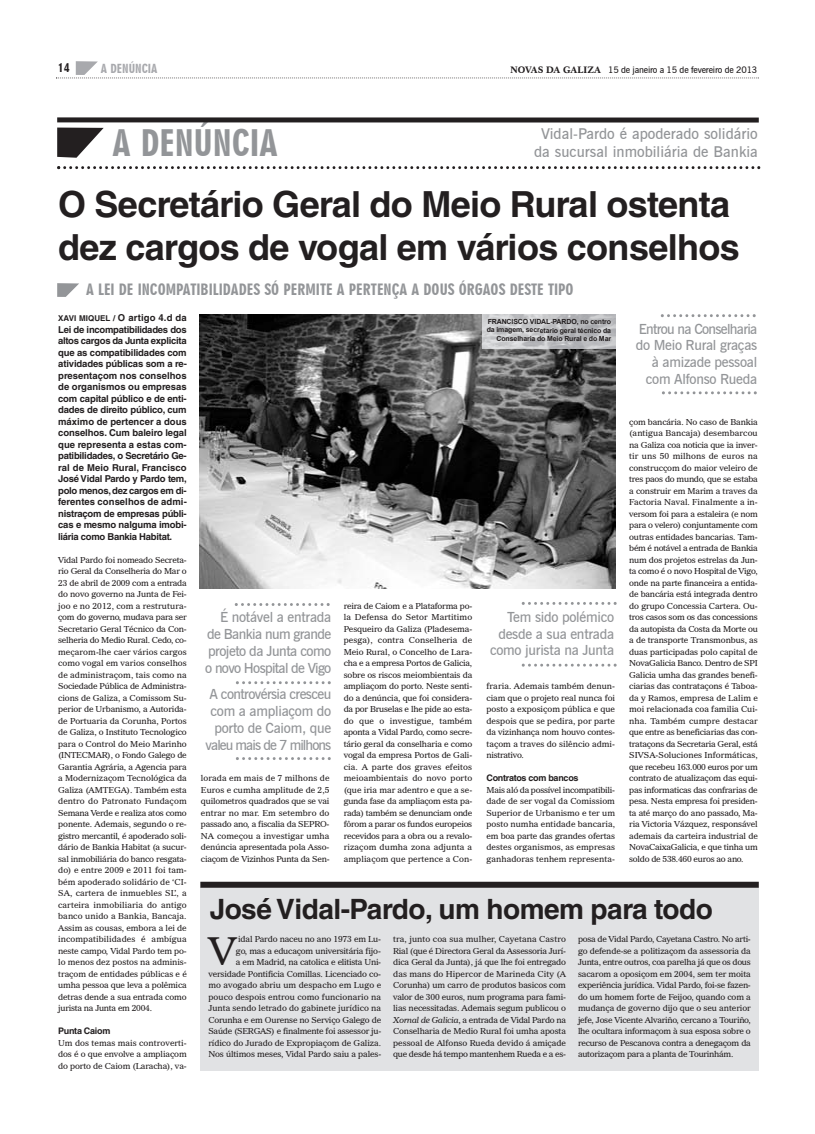
<style>
.page{position:relative;width:815px;height:1134px;background:#fff}
.page>*{position:absolute;margin:0;border:0;box-sizing:border-box;transform-origin:0 0}
.t1{font:38.5px "Imperial BT";color:#231f20}
.t2{font:700 36px/43.2px "Helvetica LT Std";letter-spacing:-.015em;color:#231f20}
.t3{font:35px "Geometric 706 BT Black Condensed B";color:#939598}
.t4{font:700 28px "Helvetica LT Std";letter-spacing:-.015em;color:#231f20}
.t5{font:15px "Geometric 706 BT Black Condensed B";color:#939598}
.t6{font:600 15px/18px "News Gothic BT";color:#939598;text-align:center}
.t7{font:600 14px/16.8px "News Gothic BT";letter-spacing:-.035em;color:#939598;text-align:right}
.t8{font:12px "Geometric 706 BT Black Condensed B";color:#a8a9ad}
.t9{font:12px "Geometric 706 BT Black Condensed B";color:#231f20}
.t10{font:700 9.5px/11.5px "Helvetica LT Std";letter-spacing:-.025em;color:#231f20;text-align:justify}
.t11{font:600 9px "News Gothic BT";letter-spacing:-.02em;color:#231f20}
.t12{font:700 9px "Helvetica LT Std";letter-spacing:-.03em;color:#231f20}
.t13{font:8.3px/11.5px "Imperial BT";letter-spacing:-.015em;color:#231f20;text-align:justify}
.t14{font:700 7px/8.4px "Arial";letter-spacing:-.02em;color:#231f20;text-align:right}
.s1{font-family:"Dutch 809 BT Bold C";font-weight:400}
.s2{font-size:8px}
.s3{font-style:italic}
</style>
<div class="page">
<svg style="left:56px;top:61px;width:703px;height:17px"></svg>
<svg style="left:57px;top:128px;width:47px;height:30px"></svg>
<svg style="left:57px;top:166px;width:703px;height:3px"></svg>
<div style="left:57px;top:117px;width:702px;height:6px;background:#231f20"></div>
<svg style="left:57px;top:283px;width:22px;height:14px"></svg>
<img style="left:200px;top:314px;width:415px;height:275px">
<svg style="left:661px;top:314px;width:95px;height:3px"></svg>
<svg style="left:662px;top:391px;width:95px;height:3px"></svg>
<div style="left:200px;top:887px;width:559px;height:184px;background:#e1e2e4"></div>
<div style="left:200px;top:882px;width:559px;height:6px;background:#231f20"></div>
<svg style="left:235px;top:603px;width:95px;height:3px"></svg>
<svg style="left:236px;top:681px;width:95px;height:3px"></svg>
<svg style="left:236px;top:757px;width:95px;height:3px"></svg>
<svg style="left:522px;top:602px;width:95px;height:3px"></svg>
<svg style="left:522px;top:664px;width:95px;height:3px"></svg>
<img style="left:482px;top:314px;width:133px;height:34px">
<h3 class="t9" style="left:58px;top:61px;width:13px">14</h3>
<h3 class="t8" style="left:101px;top:62px;width:58px">A DENÚNCIA</h3>
<p class="t11" style="left:510px;top:64px;width:249px"><span class="s1">NOVAS DA GALIZA</span> 15 de janeiro a 15 de fevereiro de 2013</p>
<h3 class="t3" style="left:113px;top:122px;width:167px">A DENÚNCIA</h3>
<h3 class="t6" style="left:534px;top:125px;width:225px">vidal-pardo é apoderado solidário da sucursal inmobiliária de Bankia</h3>
<h2 class="t2" style="left:58px;top:186px;width:683px">O Secretário Geral do Meio Rural ostenta dez cargos de vogal em vários conselhos</h2>
<h3 class="t5" style="left:86px;top:281px;width:489px">A LEI DE INCOMPATIBILIDADES SÓ PERMITE A PERTENÇA A DOUS ÓRGAOS DESTE TIPO</h3>
<h3 class="t7" style="left:636px;top:320px;width:123px">Entrou na conselharia do meio Rural graças à amizade pessoal com alfonso Rueda</h3>
<p class="t10" style="left:58px;top:313px;width:130px"><span class="s2">XAVI MIQUEL /</span> O artigo 4.d da Lei de incompatibilidades dos altos cargos da Junta explicita que as compatibilidades com atividades públicas som a re&shy;presentaçom nos conselhos de organismos ou empresas com capital público e de enti&shy;dades de direito público, cum máximo de pertencer a dous conselhos. Cum baleiro legal que representa a estas com&shy;patibilidades, o Secretário Ge&shy;ral de Meio Rural, Francisco José Vidal Pardo y Pardo tem, polo menos, dez cargos em di&shy;ferentes conselhos de admi&shy;nistraçom de empresas públi&shy;cas e mesmo nalguma imobi&shy;liária como Bankia Habitat.</p>
<p class="t13" style="left:58px;top:554px;width:130px">vidal Pardo foi nomeado secreta&shy;rio Geral da Conselheria do Mar o 23 de abril de 2009 com a entrada do novo governo na Junta de Fei&shy;joo e no 2012, com a restrutura&shy;çom do governo, mudava para ser secretario Geral Técnico da Con&shy;selheria do Medio Rural. Cedo, co&shy;meçarom-lhe caer vários cargos como vogal em varios conselhos de administraçom, tais como na sociedade Pública de administra&shy;cions de Galiza, a Comissom su&shy;perior de Urbanismo, a autorida&shy;de Portuaria da Corunha, Portos de Galiza, o instituto Tecnologico para o Control do Meio Marinho (iNTECMaR), o Fondo Galego de Garantia agrária, a agencia para a Modernizaçom Tecnológica da Galiza (aMTEGa). Também esta dentro do Patronato Fundaçom semana verde e realiza atos como ponente. ademais, segundo o re&shy;gistro mercantil, é apoderado soli&shy;dário de Bankia Habitat (a sucur&shy;sal inmobiliária do banco resgata&shy;do) e entre 2009 e 2011 foi tam&shy;bém apoderado solidário de ‘Ci&shy;sa, cartera de inmuebles sl’, a carteira inmobiliaria do antigo banco unido a Bankia, Bancaja. assim as cousas, embora a lei de incompatibilidades é ambígua neste campo, vidal Pardo tem po&shy;lo menos dez postos na adminis&shy;traçom de entidades públicas e é umha pessoa que leva a polêmica detras dende a sua entrada como jurista na Junta em 2004.</p>
<p class="t12" style="left:58px;top:1028px;width:54px">Punta Caiom</p>
<p class="t13" style="left:58px;top:1037px;width:130px">Um dos temas mais controverti&shy;dos é o que envolve a ampliaçom do porto de Caiom (laracha), va-</p>
<p class="t14" style="left:487px;top:317px;width:126px">FRAnCiSCo VidAl-PARdo, no centro da imagem, secretario geral técnico da<br>Conselharia do Meio Rural e do Mar</p>
<p class="t13" style="left:629px;top:416px;width:130px">çom bancária. No caso de Bankia (antigua Bancaja) desembarcou na Galiza coa noticia que ia inver&shy;tir uns 50 milhons de euros na construcçom do maior veleiro de tres paos do mundo, que se estaba a construir em Marim a traves da Factoria Naval. Finalmente a in&shy;versom foi para a estaleira (e nom para o velero) conjuntamente com outras entidades bancarias. Tam&shy;bém é notável a entrada de Bankia num dos projetos estrelas da Jun&shy;ta como é o novo Hospital de vigo, onde na parte financeira a entida&shy;de bancária está integrada dentro do grupo Concessia Cartera. ou&shy;tros casos som os das concessions da autopista da Costa da Morte ou a de transporte Transmonbus, as duas participadas polo capital de NovaGalicia Banco. dentro de sPi Galicia umha das grandes benefi&shy;ciarias das contrataçons é Taboa&shy;da y Ramos, empresa de lalim e moi relacionada coa familia Cui&shy;nha. Também cumpre destacar que entre as beneficiarias das con&shy;trataçons da secretaria Geral, está sivsa-soluciones informáticas, que recebeu 163.000 euros por um contrato de atualizaçom das equi&shy;pas informaticas das confrarias de pesa. Nesta empresa foi presiden&shy;ta até março do ano passado, Ma&shy;ria victoria vázquez, responsável ademais da carteira industrial de NovaCaixaGalicia, e que tinha um soldo de 538.460 euros ao ano.</p>
<p class="t13" style="left:344px;top:600px;width:130px">reira de Caiom e a Plataforma po&shy;la defensa do setor Martitimo Pesqueiro da Galiza (Pladesema&shy;pesga), contra Conselheria de Meio Rural, o Concelho de lara&shy;cha e a empresa Portos de Galicia, sobre os riscos meiombientais da ampliaçom do porto. Neste senti&shy;do a denúncia, que foi considera&shy;da por Bruselas e lhe pide ao esta&shy;do que o investigue, também aponta a vidal Pardo, como secre&shy;tário geral da conselharia e como vogal da empresa Portos de Gali&shy;cia. a parte dos graves efeitos meioambientais do novo porto (que iria mar adentro e que a se&shy;gunda fase da ampliaçom esta pa&shy;rada) também se denunciam onde fôrom a parar os fundos europeios recevidos para a obra ou a revalo&shy;rizaçom dumha zona adjunta a ampliaçom que pertence a Con-</p>
<h3 class="t7" style="left:205px;top:609px;width:128px;text-align:justify;text-indent:15px">é notável a entrada de Bankia num grande projeto da Junta como o novo hospital de vigo</h3>
<h3 class="t7" style="left:206px;top:686px;width:127px">a controvérsia cresceu com a ampliaçom do porto de caiom, que valeu mais de 7 milhons</h3>
<h3 class="t7" style="left:490px;top:608px;width:126px">tem sido polémico desde a sua entrada como jurista na Junta</h3>
<p class="t13" style="left:486px;top:681px;width:130px">fraria. ademais também denun&shy;ciam que o projeto real nunca foi posto a exposiçom pública e que despois que se pedira, por parte da vizinhança nom houvo contes&shy;taçom a traves do silêncio admi&shy;nistrativo.</p>
<p class="t12" style="left:486px;top:775px;width:94px">Contratos com bancos</p>
<p class="t13" style="left:486px;top:784px;width:130px">Mais aló da possível incompatibili&shy;dade de ser vogal da Comissiom superior de Urbanismo e ter um posto numha entidade bancaria, em boa parte das grandes ofertas destes organismos, as empresas ganhadoras tenhem representa-</p>
<p class="t13" style="left:201px;top:772px;width:130px">lorada em mais de 7 milhons de Euros e cumha amplitude de 2,5 quilometros quadrados que se vai entrar no mar. Em setembro do passado ano, a fiscalia da sEPRo-Na começou a investigar umha denúncia apresentada pola asso&shy;ciaçom de vizinhos Punta da sen-</p>
<h3 class="t4" style="left:210px;top:899px;width:505px">José Vidal-Pardo, um homem para todo</h3>
<p class="t13" style="left:208px;top:933px;width:174px;text-align:right">idal Pardo naceu no ano 1973 em lu-<br>go, mas a educaçom universitária fijo-<br>a em Madrid, na catolica e elitista Uni&shy;versidade Pontificia Comillas. licenciado co&shy;mo avogado abriu um despacho em lugo e pouco despois entrou como funcionario na Junta sendo letrado do gabinete jurídico na Corunha e em ourense no serviço Galego de saúde (sERGas) e finalmente foi assessor ju&shy;rídico do Jurado de Expropiaçom de Galiza.<br>Nos últimos meses, vidal Pardo saiu a pales-</p>
<p class="t13" style="left:393px;top:933px;width:174px">tra, junto coa sua mulher, Cayetana Castro Rial (que é directora Geral da assessoria Jurí&shy;dica Geral da Junta), já que lhe foi entregado das mans do Hipercor de Marineda City (a Corunha) um carro de produtos basicos com valor de 300 euros, num programa para fami&shy;lias necessitadas. ademais segum publicou o <span class="s3">Xornal de Galicia</span>, a entrada de vidal Pardo na Conselharia de Medio Rural foi umha aposta pessoal de alfonso Rueda devido á amiçade que desde há tempo mantenhem Rueda e a es-</p>
<p class="t13" style="left:578px;top:933px;width:174px">posa de vidal Pardo, Cayetana Castro. No arti&shy;go defende-se a politizaçom da assessoria da Junta, entre outros, coa parelha já que os dous sacarom a oposiçom em 2004, sem ter moita experiência jurídica. vidal Pardo, foi-se fazen&shy;do um homem forte de Feijoo, quando com a mudança de governo dijo que o seu anterior jefe, Jose vicente alvariño, cercano a Touriño, lhe ocultara informaçom à sua esposa sobre o recurso de Pescanova contra a denegaçom da autorizaçom para a planta de Tourinhám.</p>
<h1 class="t1" style="left:208px;top:928px;width:30px">v</h1>
</div>
